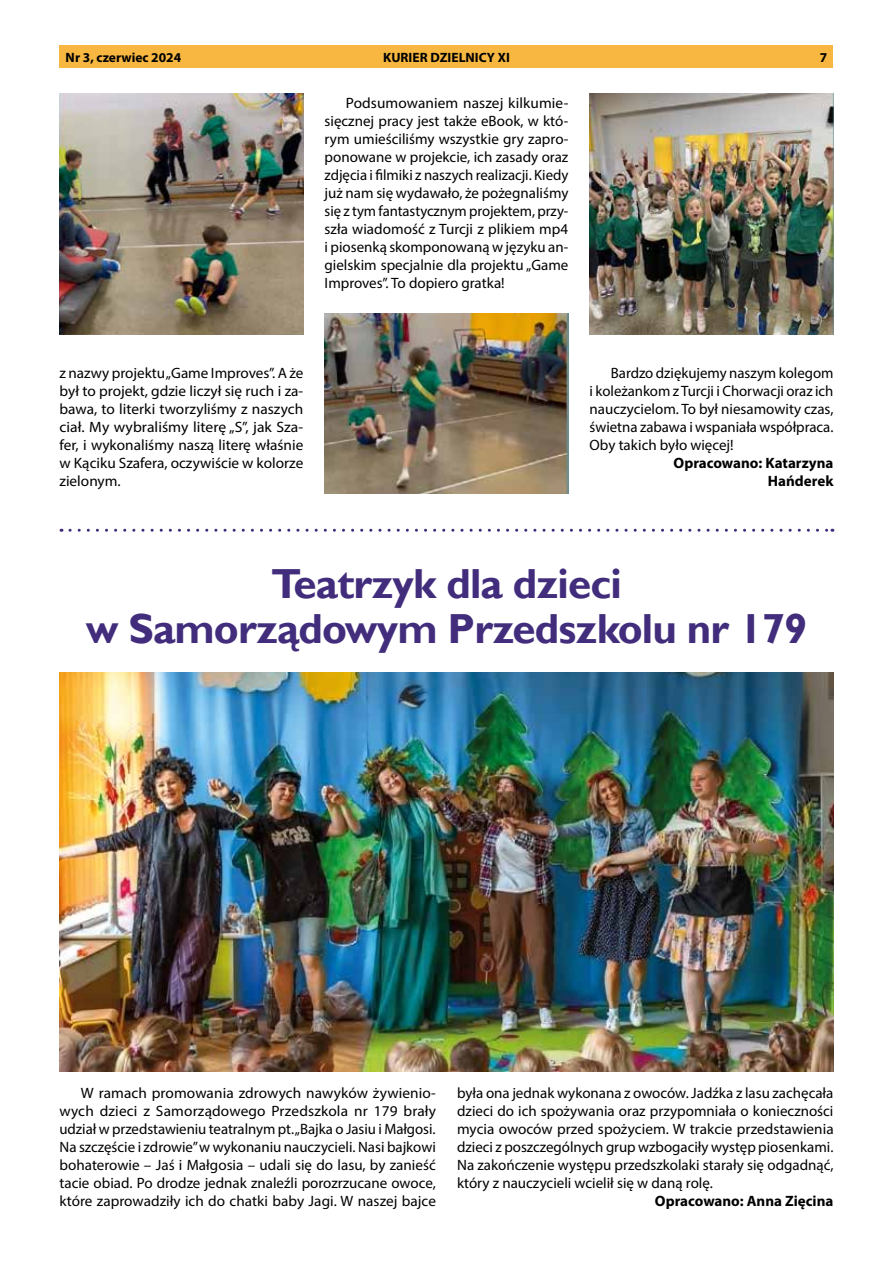
<style>
.page{position:relative;width:893px;height:1263px;background:#fff}
.page>*{position:absolute;margin:0;border:0;box-sizing:border-box;transform-origin:0 0}
.t1{font:700 42px/45.3px "Gill Sans";letter-spacing:-.02em;color:#422d7d;text-align:center}
.t2{font:15px/18px "Myriad Pro";color:#000;text-align:justify}
.t3{font:700 15px/18px "Myriad Pro";color:#000;text-align:right}
.t4{font:700 13.5px "Myriad Pro";color:#000}
</style>
<div class="page">
<div style="left:60px;top:46px;width:773px;height:22px;background:#f7b741"></div>
<img style="left:60px;top:672px;width:773px;height:399px">
<img style="left:60px;top:94px;width:243px;height:240px">
<img style="left:325px;top:313px;width:243px;height:180px">
<img style="left:590px;top:94px;width:243px;height:240px">
<svg style="left:70px;top:529px;width:763px;height:3px"></svg>
<p class="t4" style="left:66px;top:49px;width:117px">Nr 3, czerwiec 2024</p>
<p class="t4" style="left:383px;top:49px;width:128px">KURIER DZIELNICY XI</p>
<p class="t4" style="left:820px;top:49px;width:9px">7</p>
<p class="t2" style="left:325px;top:94px;width:245px;text-indent:21px">Podsumowaniem naszej kilkumie&shy;sięcznej pracy jest także eBook, w któ&shy;rym umieściliśmy wszystkie gry zapro&shy;ponowane w projekcie, ich zasady oraz zdjęcia i filmiki z naszych realizacji. Kiedy już nam się wydawało, że pożegnaliśmy się z tym fantastycznym projektem, przy&shy;szła wiadomość z Turcji z plikiem mp4 i piosenką skomponowaną w języku an&shy;gielskim specjalnie dla projektu „Game Improves”. To dopiero gratka!</p>
<p class="t2" style="left:60px;top:364px;width:245px">z nazwy projektu „Game Improves”. A że był to projekt, gdzie liczył się ruch i za&shy;bawa, to literki tworzyliśmy z naszych ciał. My wybraliśmy literę „S”, jak Sza&shy;fer, i wykonaliśmy naszą literę właśnie w Kąciku Szafera, oczywiście w kolorze zielonym.</p>
<p class="t2" style="left:590px;top:364px;width:245px;text-indent:21px">Bardzo dziękujemy naszym kolegom i koleżankom z Turcji i Chorwacji oraz ich nauczycielom. To był niesamowity czas, świetna zabawa i wspaniała współpraca.<br>Oby takich było więcej!</p>
<p class="t3" style="left:673px;top:453px;width:161px">Opracowano: Katarzyna<br>Hańderek</p>
<h1 class="t1" style="left:86px;top:562px;width:723px">Teatrzyk dla dzieci<br>w Samorządowym Przedszkolu nr 179</h1>
<p class="t2" style="left:60px;top:1084px;width:378px;text-indent:21px">W ramach promowania zdrowych nawyków żywienio&shy;wych dzieci z Samorządowego Przedszkola nr 179 brały udział w przedstawieniu teatralnym pt. „Bajka o Jasiu i Małgosi.<br>Na szczęście i zdrowie” w wykonaniu nauczycieli. Nasi bajkowi bohaterowie – Jaś i Małgosia – udali się do lasu, by zanieść tacie obiad. Po drodze jednak znaleźli porozrzucane owoce, które zaprowadziły ich do chatki baby Jagi. W naszej bajce</p>
<p class="t2" style="left:457px;top:1084px;width:378px">była ona jednak wykonana z owoców. Jadźka z lasu zachęcała dzieci do ich spożywania oraz przypomniała o konieczności mycia owoców przed spożyciem. W trakcie przedstawienia dzieci z poszczególnych grup wzbogaciły występ piosenkami.<br>Na zakończenie występu przedszkolaki starały się odgadnąć, który z nauczycieli wcielił się w daną rolę.</p>
<p class="t3" style="left:655px;top:1191px;width:180px">Opracowano: Anna Zięcina</p>
</div>
